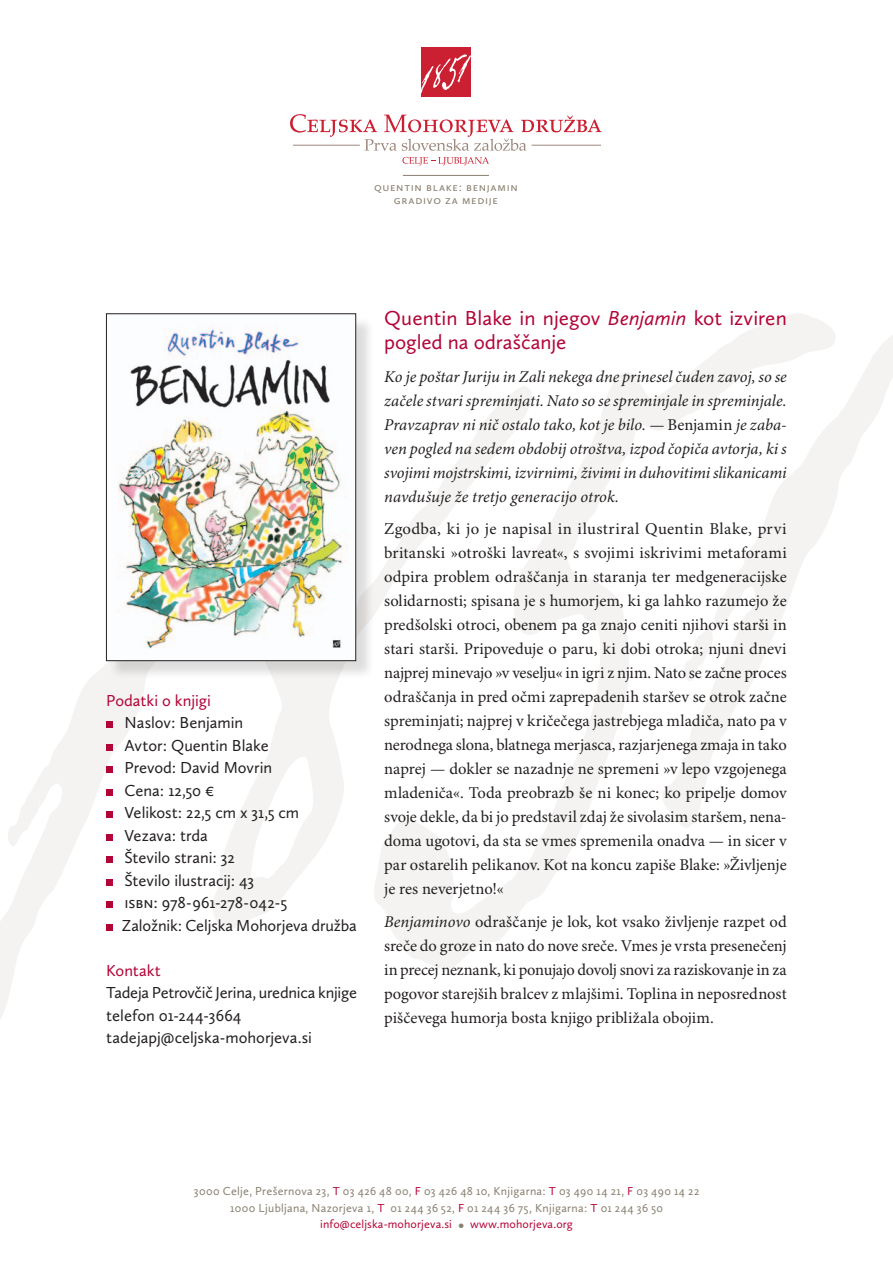
<style>
.page{position:relative;width:893px;height:1263px;background:#fff}
.page>*{position:absolute;margin:0;border:0;box-sizing:border-box;transform-origin:0 0}
.zivljenjepis{font:21px/24px "Calluna Sans";color:#b30437}
.besedilo{font:16.5px/24px "Minion Pro";color:#231f20;text-align:justify}
.besedilo-2{font:italic 16.5px/24px "Minion Pro";letter-spacing:-.005em;color:#231f20;text-align:justify}
.podatki_o_knjigi{font:16.5px "Calluna Sans";letter-spacing:-.005em;color:#231f20}
.podatki_o_knjigi-2{font:16.5px "Calluna Sans";letter-spacing:-.01em;color:#b30437}
.besedilo-3{font:12px "Calluna Sans";letter-spacing:.035em;color:#887f6f}
.t1{font:12px "Calluna Sans";letter-spacing:.01em;color:#b30437}
.besedilo-4{font:12px "Calluna Sans";letter-spacing:.06em;color:#887f6f}
.besedilo-5{font:12px "Calluna Sans";letter-spacing:.055em;color:#887f6f}
.s1{font-style:italic}
.s2{font-style:normal}
.s3{color:#b30437}
.s4{font-size:16.5px;color:#887f6f}
</style>
<div class="page">
<svg style="left:219px;top:679px;width:125px;height:250px"></svg>
<svg style="left:374px;top:314px;width:456px;height:655px"></svg>
<svg style="left:0;top:524px;width:219px;height:495px"></svg>
<svg style="left:6px;top:789px;width:34px;height:61px"></svg>
<svg style="left:655px;top:327px;width:238px;height:515px"></svg>
<div style="left:421px;top:47px;width:50px;height:50px;background:#cb1f32"></div>
<svg style="left:421px;top:54px;width:50px;height:39px"></svg>
<svg style="left:290px;top:114px;width:312px;height:37px"></svg>
<hr style="left:293px;top:145px;width:67px;height:1px;background:#9e887e">
<hr style="left:532px;top:145px;width:69px;height:1px;background:#9e887e">
<svg style="left:402px;top:157px;width:87px;height:8px"></svg>
<div style="left:106px;top:722px;width:7px;height:6px;background:#b30437"></div>
<div style="left:106px;top:744px;width:7px;height:6px;background:#b30437"></div>
<div style="left:106px;top:767px;width:7px;height:6px;background:#b30437"></div>
<div style="left:106px;top:789px;width:7px;height:6px;background:#b30437"></div>
<div style="left:106px;top:812px;width:7px;height:6px;background:#b30437"></div>
<div style="left:106px;top:834px;width:7px;height:6px;background:#b30437"></div>
<div style="left:106px;top:857px;width:7px;height:6px;background:#b30437"></div>
<div style="left:106px;top:879px;width:7px;height:6px;background:#b30437"></div>
<div style="left:106px;top:902px;width:7px;height:6px;background:#b30437"></div>
<div style="left:106px;top:924px;width:7px;height:6px;background:#b30437"></div>
<hr style="left:403px;top:175px;width:86px;height:1px;background:#887f6f">
<div style="left:109px;top:316px;width:266px;height:363px;background:#231f20;opacity:.15"></div>
<img style="left:108px;top:316px;width:246px;height:343px">
<div style="left:106px;top:314px;width:250px;height:347px;border:1px solid #231f20"></div>
<p class="besedilo-4" style="left:374px;top:179px;width:139px">quentin blake: benjamin</p>
<p class="besedilo-5" style="left:394px;top:193px;width:106px">gradivo za medije</p>
<p class="podatki_o_knjigi-2" style="left:106px;top:690px;width:106px">Podatki o knjigi</p>
<p class="podatki_o_knjigi" style="left:125px;top:712px;width:120px">Naslov: Benjamin</p>
<p class="podatki_o_knjigi" style="left:125px;top:735px;width:146px">Avtor: Quentin Blake</p>
<p class="podatki_o_knjigi" style="left:125px;top:757px;width:149px">Prevod: David Movrin</p>
<p class="podatki_o_knjigi" style="left:125px;top:780px;width:91px">Cena: 12,50 €</p>
<p class="podatki_o_knjigi" style="left:125px;top:802px;width:176px">Velikost: 22,5 cm x 31,5 cm</p>
<p class="podatki_o_knjigi" style="left:125px;top:825px;width:85px">Vezava: trda</p>
<p class="podatki_o_knjigi" style="left:125px;top:847px;width:112px">Število strani: 32</p>
<p class="podatki_o_knjigi" style="left:125px;top:870px;width:131px">Število ilustracij: 43</p>
<p class="podatki_o_knjigi" style="left:125px;top:892px;width:164px">ISBN: 978-961-278-042-5</p>
<p class="podatki_o_knjigi" style="left:122px;top:915px;width:237px">Založnik: Celjska Mohorjeva družba</p>
<p class="podatki_o_knjigi-2" style="left:106px;top:960px;width:56px">Kontakt</p>
<p class="podatki_o_knjigi" style="left:106px;top:982px;width:252px">Tadeja Petrovčič Jerina, urednica knjige</p>
<p class="podatki_o_knjigi" style="left:106px;top:1005px;width:137px">telefon 01-244-3664</p>
<p class="podatki_o_knjigi" style="left:106px;top:1027px;width:207px">tadejapj@celjska-mohorjeva.si</p>
<p class="zivljenjepis" style="left:384px;top:306px;width:404px">Quentin Blake in njegov <span class="s1">Benjamin</span> kot izviren pogled na odraščanje</p>
<p class="besedilo-2" style="left:384px;top:365px;width:404px">Ko je poštar Juriju in Zali nekega dne prinesel čuden zavoj, so se začele stvari spreminjati. Nato so se spreminjale in spreminjale.<br>Pravzaprav ni nič ostalo tako, kot je bilo. — <span class="s2">Benjamin</span> je zaba&shy;ven pogled na sedem obdobij otroštva, izpod čopiča avtorja, ki s svojimi mojstrskimi, izvirnimi, živimi in duhovitimi slikanicami navdušuje že tretjo generacijo otrok.</p>
<p class="besedilo" style="left:384px;top:518px;width:404px">Zgodba, ki jo je napisal in ilustriral Quentin Blake, prvi britanski »otroški lavreat«, s svojimi iskrivimi metaforami odpira problem odraščanja in staranja ter medgeneracijske solidarnosti; spisana je s humorjem, ki ga lahko razumejo že predšolski otroci, obenem pa ga znajo ceniti njihovi starši in stari starši. Pripoveduje o paru, ki dobi otroka; njuni dnevi najprej minevajo »v veselju« in igri z njim. Nato se začne proces odraščanja in pred očmi zaprepadenih staršev se otrok začne spreminjati; najprej v kričečega jastrebjega mladiča, nato pa v nerodnega slona, blatnega merjasca, razjarjenega zmaja in tako naprej — dokler se nazadnje ne spremeni »v lepo vzgojenega mladeniča«. Toda preobrazb še ni konec; ko pripelje domov svoje dekle, da bi jo predstavil zdaj že sivolasim staršem, nena&shy;doma ugotovi, da sta se vmes spremenila onadva — in sicer v par ostarelih pelikanov. Kot na koncu zapiše Blake: »Življenje je res neverjetno!«</p>
<p class="besedilo" style="left:384px;top:910px;width:404px"><span class="s1">Benjaminovo</span> odraščanje je lok, kot vsako življenje razpet od sreče do groze in nato do nove sreče. Vmes je vrsta presenečenj in precej neznank, ki ponujajo dovolj snovi za raziskovanje in za pogovor starejših bralcev z mlajšimi. Toplina in neposrednost piščevega humorja bosta knjigo približala obojim.</p>
<p class="besedilo-3" style="left:194px;top:1184px;width:507px">3000 Celje, Prešernova 23, <span class="s3">T</span> 03 426 48 00, <span class="s3">F</span> 03 426 48 10, Knjigarna: <span class="s3">T</span> 03 490 14 21, <span class="s3">F</span> 03 490 14 22</p>
<p class="besedilo-3" style="left:230px;top:1201px;width:434px">1000 Ljubljana, Nazorjeva 1, <span class="s3">T</span> 01 244 36 52, <span class="s3">F</span> 01 244 36 75, Knjigarna: <span class="s3">T</span> 01 244 36 50</p>
<p class="t1" style="left:320px;top:1217px;width:254px">info@celjska-mohorjeva.si <span class="s4">•</span> www.mohorjeva.org</p>
</div>
